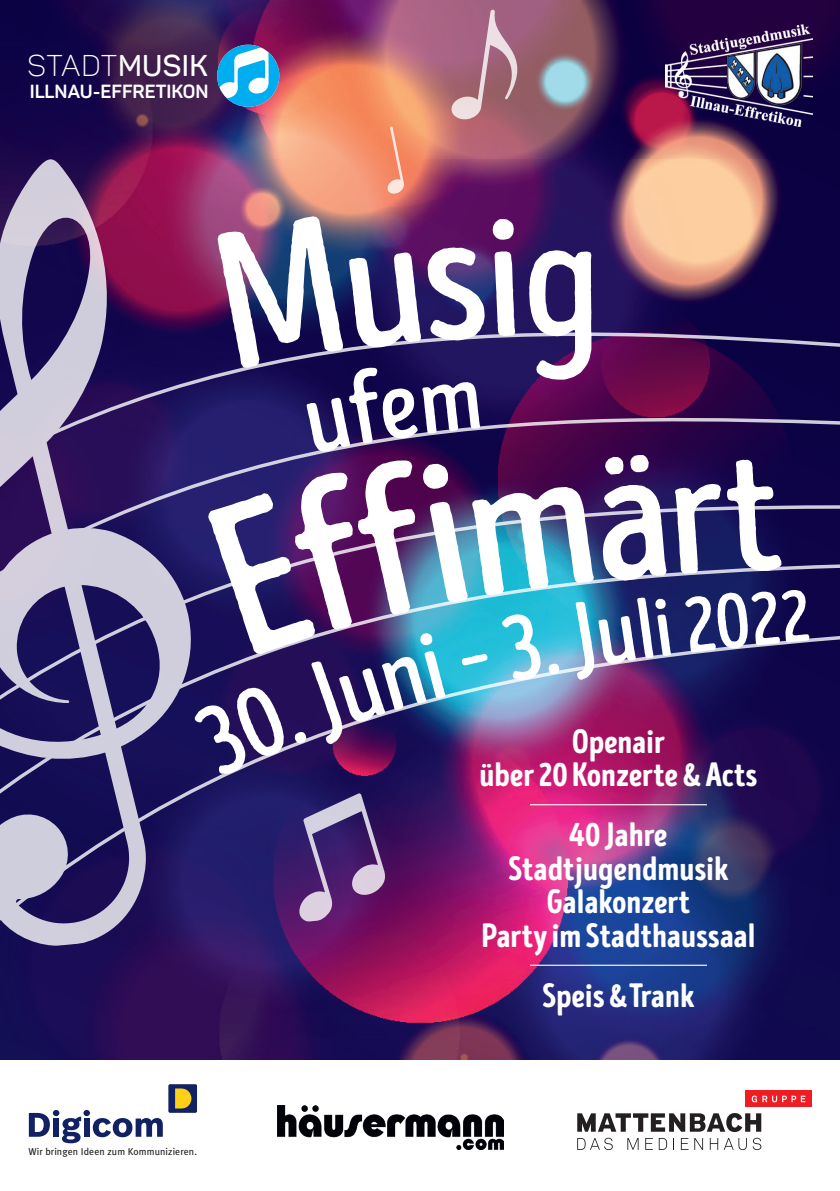
<style>
.page{position:relative;width:840px;height:1191px;background:#fff}
.page>*{position:absolute;margin:0;border:0;box-sizing:border-box;transform-origin:0 0}
.t1{font:33.8px/33.8px "Intro Head H Base";color:#fff;text-align:center}
.t2{font:300 29.6px "Panton";letter-spacing:.025em;color:#fff}
.t3{font:700 18.8px "Panton";color:#fff}
.t4{font:10px "Meta Plus";letter-spacing:.01em;color:#231f20}
.s1{font-weight:600}
</style>
<div class="page">
<img style="left:0;top:984px;width:228px;height:76px">
<img style="left:0;top:0;width:228px;height:6px">
<img style="left:228px;top:973px;width:611px;height:87px">
<img style="left:228px;top:0;width:611px;height:6px">
<svg style="left:0;top:6px;width:839px;height:89px;background:#5a2e59"></svg>
<img style="left:0;top:95px;width:839px;height:95px">
<svg style="left:217px;top:190px;width:622px;height:51px;background:#915a71"></svg>
<img style="left:0;top:273px;width:839px;height:700px">
<svg style="left:0;top:156px;width:217px;height:801px;background:#624c81"></svg>
<svg style="left:296px;top:793px;width:89px;height:131px;background:#694887"></svg>
<svg style="left:450px;top:10px;width:86px;height:110px;background:#ab7485"></svg>
<svg style="left:386px;top:126px;width:18px;height:69px"></svg>
<div style="left:744px;top:1090px;width:67px;height:17px;background:#ee1d23"></div>
<svg style="left:751px;top:1095px;width:5px;height:7px"></svg>
<svg style="left:762px;top:1095px;width:43px;height:7px"></svg>
<svg style="left:577px;top:1113px;width:184px;height:37px"></svg>
<svg style="left:29px;top:1110px;width:52px;height:33px"></svg>
<div style="left:83px;top:1110px;width:7px;height:6px;background:#112162;border-radius:50%"></div>
<div style="left:84px;top:1118px;width:5px;height:18px;background:#112162"></div>
<svg style="left:93px;top:1118px;width:70px;height:19px"></svg>
<div style="left:168px;top:1084px;width:29px;height:28px;background:#112162;border-radius:2px"></div>
<svg style="left:175px;top:1088px;width:16px;height:20px"></svg>
<svg style="left:217px;top:45px;width:62px;height:62px"></svg>
<hr style="left:529px;top:804px;width:177px;height:1px;background:#fff">
<hr style="left:529px;top:964px;width:177px;height:1px;background:#fff">
<img style="left:665px;top:25px;width:146px;height:102px">
<img style="left:277px;top:1105px;width:226px;height:44px">
<img style="left:192px;top:215px;width:617px;height:562px">
<p class="t2" style="left:28px;top:48px;width:181px">STADT<span class="s1">MUSIK</span></p>
<p class="t3" style="left:30px;top:80px;width:180px">ILLNAU-EFFRETIKON</p>
<p class="t4" style="left:28px;top:1146px;width:170px">Wir bringen Ideen zum Kommunizieren.</p>
<p class="t1" style="left:479px;top:724px;width:279px">Openair<br>über 20 Konzerte&amp;Acts</p>
<p class="t1" style="left:481px;top:817px;width:275px">40 Jahre<br>Stadtjugendmusik<br>Galakonzert<br>Party im Stadthaussaal</p>
<p class="t1" style="left:542px;top:978px;width:154px">Speis&amp;Trank</p>
</div>
